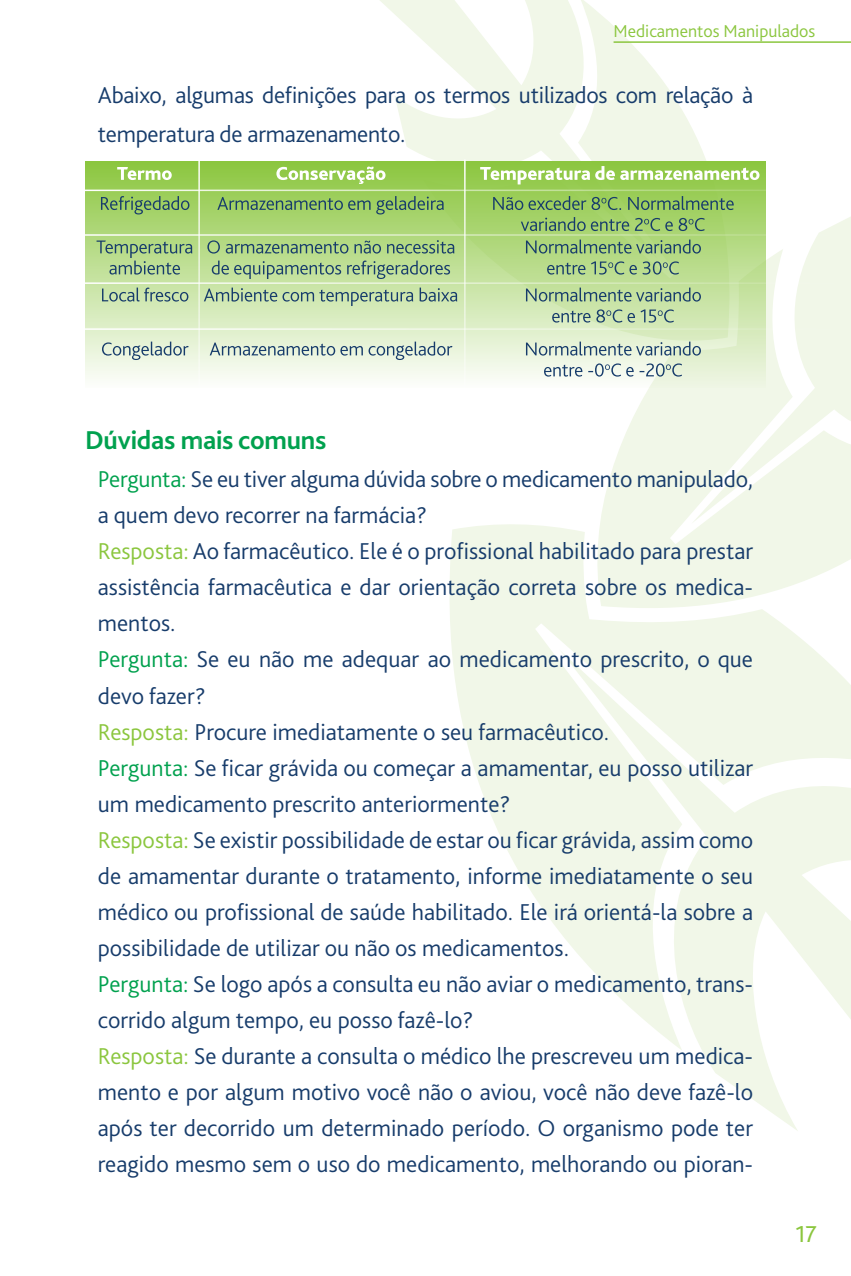
<style>
.page{position:relative;width:851px;height:1276px;background:#fff}
.page>*{position:absolute;margin:0;border:0;box-sizing:border-box;transform-origin:0 0}
.t1{font:700 27px "Bliss Pro";letter-spacing:-.01em;color:#00a14e}
.t2{font:300 24px/36px "Bliss Pro";color:#173c6b}
.t3{font:24px "Bliss Pro";color:#8bc63e}
.t4{font:300 18px "Bliss Pro";color:#8bc63e}
.s1{color:#00a14e}
.s2{color:#8bc63e}
</style>
<div class="page">
<svg style="left:449px;top:524px;width:365px;height:407px;fill:#f1f7e8"></svg>
<svg style="left:559px;top:650px;width:291px;height:481px;fill:#f1f7e8"></svg>
<svg style="left:765px;top:195px;width:85px;height:54px"></svg>
<svg style="left:380px;top:0;width:43px;height:155px"></svg>
<svg style="left:423px;top:0;width:283px;height:161px;fill:#f1f7e8"></svg>
<svg style="left:585px;top:249px;width:265px;height:371px;fill:#f1f7e8"></svg>
<hr style="left:613px;top:41px;width:237px;height:2px;background:#8bc63e">
<div style="left:85px;top:161px;width:680px;height:226px;background:linear-gradient(to bottom,#8dc742,#f4f9ed)"></div>
<svg style="left:102px;top:341px;width:598px;height:35px;background:#d5e1d5"></svg>
<svg style="left:102px;top:287px;width:598px;height:35px;background:#bed6ac"></svg>
<svg style="left:96px;top:239px;width:604px;height:40px;background:#a3c688"></svg>
<svg style="left:101px;top:196px;width:632px;height:35px;background:#94c168"></svg>
<svg style="left:117px;top:166px;width:642px;height:18px;background:#a9d470"></svg>
<hr style="left:198px;top:159px;width:2px;height:355px;background:#fff">
<hr style="left:81px;top:282px;width:769px;height:2px;background:#fff">
<hr style="left:83px;top:190px;width:767px;height:1px;background:#fff">
<hr style="left:83px;top:234px;width:767px;height:2px;background:#fff">
<hr style="left:81px;top:328px;width:769px;height:2px;background:#fff">
<hr style="left:464px;top:159px;width:1px;height:355px;background:#fff">
<p class="t4" style="left:613px;top:20px;width:203px">Medicamentos Manipulados</p>
<p class="t2" style="left:98px;top:76px;width:656px;line-height:38.4px">Abaixo, algumas definições para os termos utilizados com relação à temperatura de armazenamento.</p>
<p class="t1" style="left:85px;top:423px;width:243px">Dúvidas mais comuns</p>
<p class="t2" style="left:98px;top:461px;width:656px"><span class="s1">Pergunta:</span> Se eu tiver alguma dúvida sobre o medicamento manipulado, a quem devo recorrer na farmácia?<br><span class="s2">Resposta:</span> Ao farmacêutico. Ele é o profissional habilitado para prestar assistência farmacêutica e dar orientação correta sobre os medica&shy;mentos.<br><span class="s1">Pergunta:</span> Se eu não me adequar ao medicamento prescrito, o que devo fazer?<br><span class="s2">Resposta:</span> Procure imediatamente o seu farmacêutico.<br><span class="s1">Pergunta:</span> Se ficar grávida ou começar a amamentar, eu posso utilizar um medicamento prescrito anteriormente?<br><span class="s2">Resposta:</span> Se existir possibilidade de estar ou ficar grávida, assim como de amamentar durante o tratamento, informe imediatamente o seu médico ou profissional de saúde habilitado. Ele irá orientá-la sobre a possibilidade de utilizar ou não os medicamentos.<br><span class="s1">Pergunta:</span> Se logo após a consulta eu não aviar o medicamento, trans&shy;corrido algum tempo, eu posso fazê-lo?<br><span class="s2">Resposta:</span> Se durante a consulta o médico lhe prescreveu um medica&shy;mento e por algum motivo você não o aviou, você não deve fazê-lo após ter decorrido um determinado período. O organismo pode ter reagido mesmo sem o uso do medicamento, melhorando ou pioran-</p>
<p class="t3" style="left:795px;top:1218px;width:23px">17</p>
</div>
